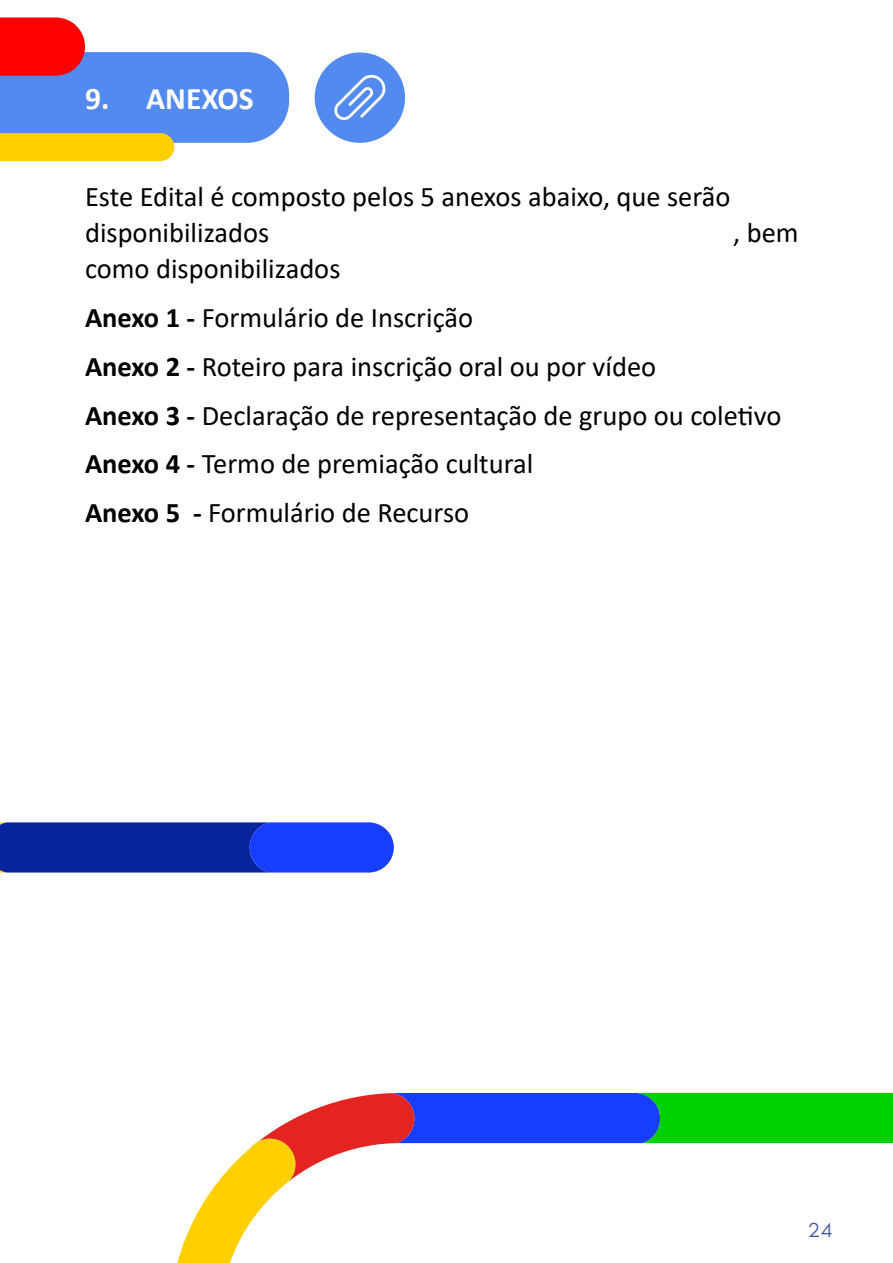
<style>
.page{position:relative;width:893px;height:1263px;background:#fff}
.page>*{position:absolute;margin:0;border:0;box-sizing:border-box;transform-origin:0 0}
.t1{font:700 31.5px "Calibri";color:#fff}
.t2{font:28.5px/48.8px "Calibri";color:#000}
.t3{font:300 21px "Noir Pro";color:#4256a2}
.s1{font-weight:700}
</style>
<div class="page">
<svg style="left:0;top:17px;width:289px;height:144px"></svg>
<svg style="left:177px;top:1093px;width:716px;height:170px"></svg>
<svg style="left:0;top:822px;width:394px;height:50px;background:#1231bf"></svg>
<div style="left:315px;top:52px;width:90px;height:91px;background:#528af0;border-radius:50%"></div>
<svg style="left:334px;top:74px;width:52px;height:46px"></svg>
<p class="t1" style="left:85px;top:76px;width:170px">9. ANEXOS</p>
<p class="t2" style="left:85px;top:178px;width:647px;line-height:36px">Este Edital é composto pelos 5 anexos abaixo, que serão disponibilizados</p>
<p class="t2" style="left:733px;top:208px;width:67px">, bem</p>
<p class="t2" style="left:85px;top:244px;width:698px">como disponibilizados<br><span class="s1">Anexo 1 -</span> Formulário de Inscrição<br><span class="s1">Anexo 2 -</span> Roteiro para inscrição oral ou por vídeo<br><span class="s1">Anexo 3 -</span> Declaração de representação de grupo ou coletivo <span class="s1">Anexo 4 -</span> Termo de premiação cultural<br><span class="s1">Anexo 5 -</span> Formulário de Recurso</p>
<p class="t3" style="left:808px;top:1214px;width:26px">24</p>
</div>
